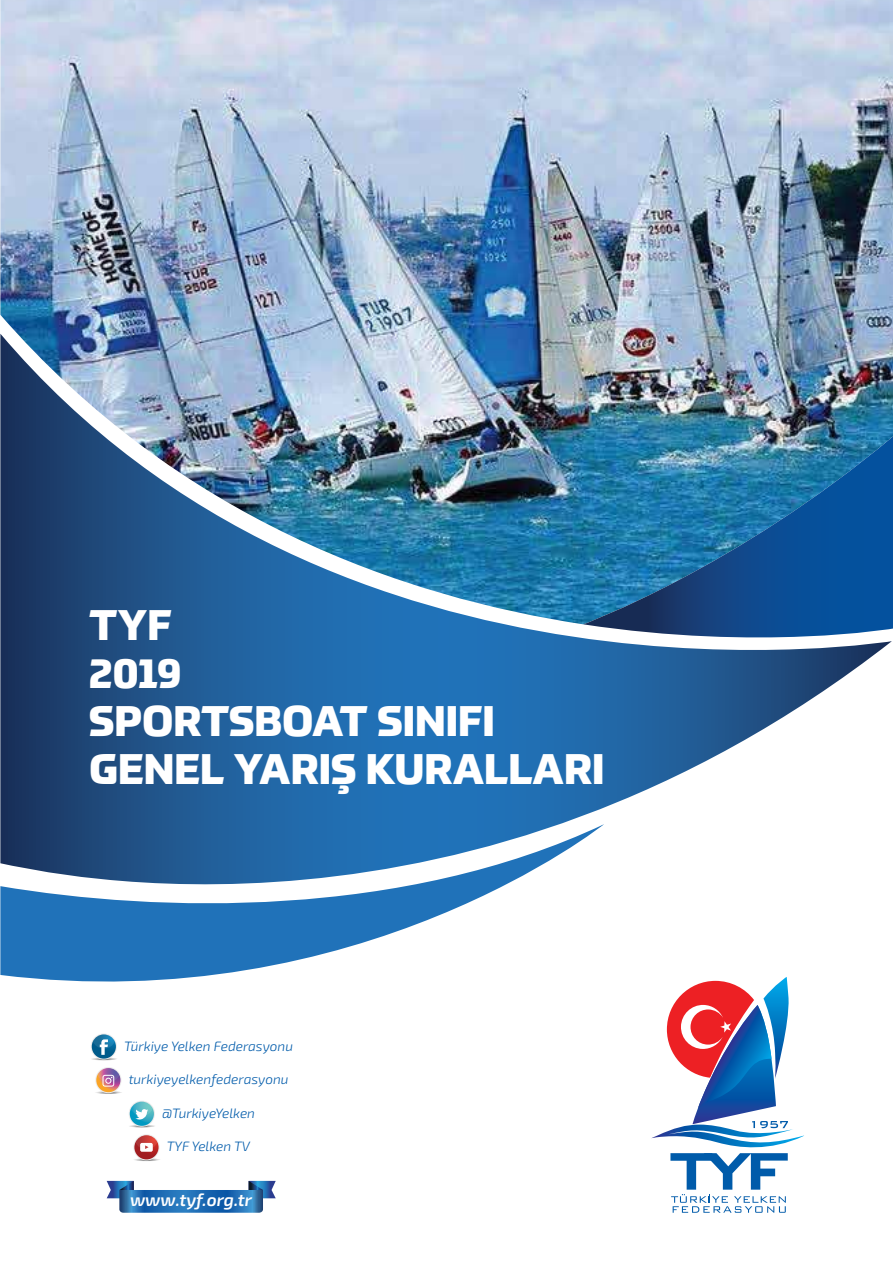
<style>
.page{position:relative;width:893px;height:1263px;background:#fff}
.page>*{position:absolute;margin:0;border:0;box-sizing:border-box;transform-origin:0 0}
.t1{font:800 42px/48px "Prometo";color:#fff}
.t2{font:italic 600 17.55px "Exo 2.0";color:#fff}
.t3{font:italic 300 13.65px "Exo 2.0";color:#005baa}
</style>
<div class="page">
<img style="left:0;top:0;width:893px;height:436px">
<img style="left:0;top:334px;width:892px;height:490px">
<svg style="left:583px;top:436px;width:310px;height:215px;background:#286fa4"></svg>
<svg style="left:651px;top:977px;width:153px;height:236px"></svg>
<svg style="left:0;top:824px;width:604px;height:158px"></svg>
<svg style="left:94px;top:1090px;width:29px;height:4px"></svg>
<svg style="left:95px;top:1067px;width:26px;height:26px"></svg>
<svg style="left:96px;top:1068px;width:24px;height:24px"></svg>
<svg style="left:89px;top:1056px;width:29px;height:5px"></svg>
<svg style="left:91px;top:1033px;width:26px;height:27px"></svg>
<svg style="left:92px;top:1034px;width:24px;height:25px"></svg>
<svg style="left:127px;top:1124px;width:29px;height:4px"></svg>
<svg style="left:129px;top:1100px;width:26px;height:27px"></svg>
<svg style="left:130px;top:1102px;width:24px;height:24px"></svg>
<svg style="left:132px;top:1157px;width:29px;height:4px"></svg>
<svg style="left:133px;top:1134px;width:27px;height:26px"></svg>
<svg style="left:134px;top:1135px;width:25px;height:24px"></svg>
<svg style="left:107px;top:1181px;width:169px;height:32px"></svg>
<h1 class="t1" style="left:89px;top:601px;width:517px">TYF<br>2019<br>SPORTSBOAT SINIFI<br>GENEL YARIŞ KURALLARI</h1>
<p class="t3" style="left:124px;top:1038px;width:170px">Türkiye Yelken Federasyonu</p>
<p class="t3" style="left:129px;top:1071px;width:161px">turkiyeyelkenfederasyonu</p>
<p class="t3" style="left:162px;top:1105px;width:94px">@TurkiyeYelken</p>
<p class="t3" style="left:167px;top:1139px;width:85px">TYF Yelken TV</p>
<p class="t2" style="left:130px;top:1189px;width:123px">www.tyf.org.tr</p>
</div>
